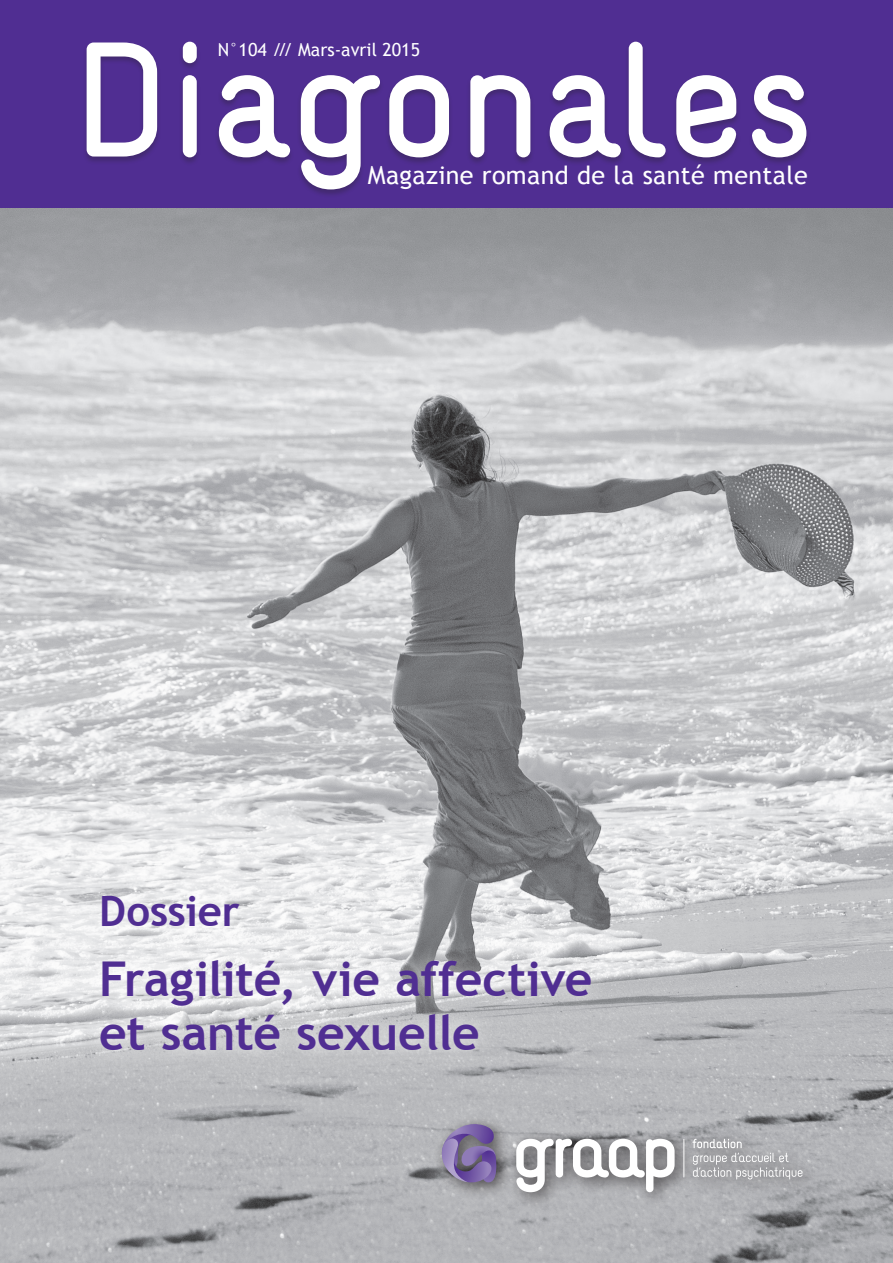
<style>
.page{position:relative;width:893px;height:1263px;background:#fff}
.page>*{position:absolute;margin:0;border:0;box-sizing:border-box;transform-origin:0 0}
.t1{font:142.5px "Naiv Bold Text";letter-spacing:-.005em;color:#fff}
.t2{font:700 48px "Trebuchet MS";letter-spacing:-.005em;color:#502e92}
.t3{font:700 42px "Trebuchet MS";letter-spacing:-.005em;color:#502e92}
.t4{font:25.05px "Trebuchet MS";letter-spacing:.015em;color:#fff}
.t5{font:18px "Trebuchet MS";color:#fff}
</style>
<div class="page">
<div style="left:0;top:0;width:893px;height:212px;background:#502e92"></div>
<div style="left:82px;top:41px;width:729px;height:157px;background:#231f20;opacity:.3"></div>
<img style="left:0;top:208px;width:893px;height:1055px">
<div style="left:82px;top:877px;width:527px;height:192px;background:#fff;opacity:.6"></div>
<div style="left:432px;top:1114px;width:388px;height:96px;background:#231f20;opacity:.75"></div>
<svg style="left:516px;top:1139px;width:159px;height:53px"></svg>
<hr style="left:683px;top:1139px;width:1px;height:38px;background:#fff">
<svg style="left:438px;top:1124px;width:61px;height:59px;background:#83759f"></svg>
<svg style="left:692px;top:1139px;width:110px;height:40px;background:#b2b2b5"></svg>
<p class="t1" style="left:72px;top:8px;width:743px">Diagonales</p>
<p class="t5" style="left:218px;top:39px;width:204px">N°104 /// Mars-avril 2015</p>
<p class="t4" style="left:368px;top:160px;width:441px">Magazine romand de la santé mentale</p>
<p class="t3" style="left:99px;top:884px;width:142px">Dossier</p>
<p class="t2" style="left:99px;top:949px;width:495px">Fragilité, vie affective</p>
<p class="t2" style="left:99px;top:1003px;width:382px">et santé sexuelle</p>
</div>
